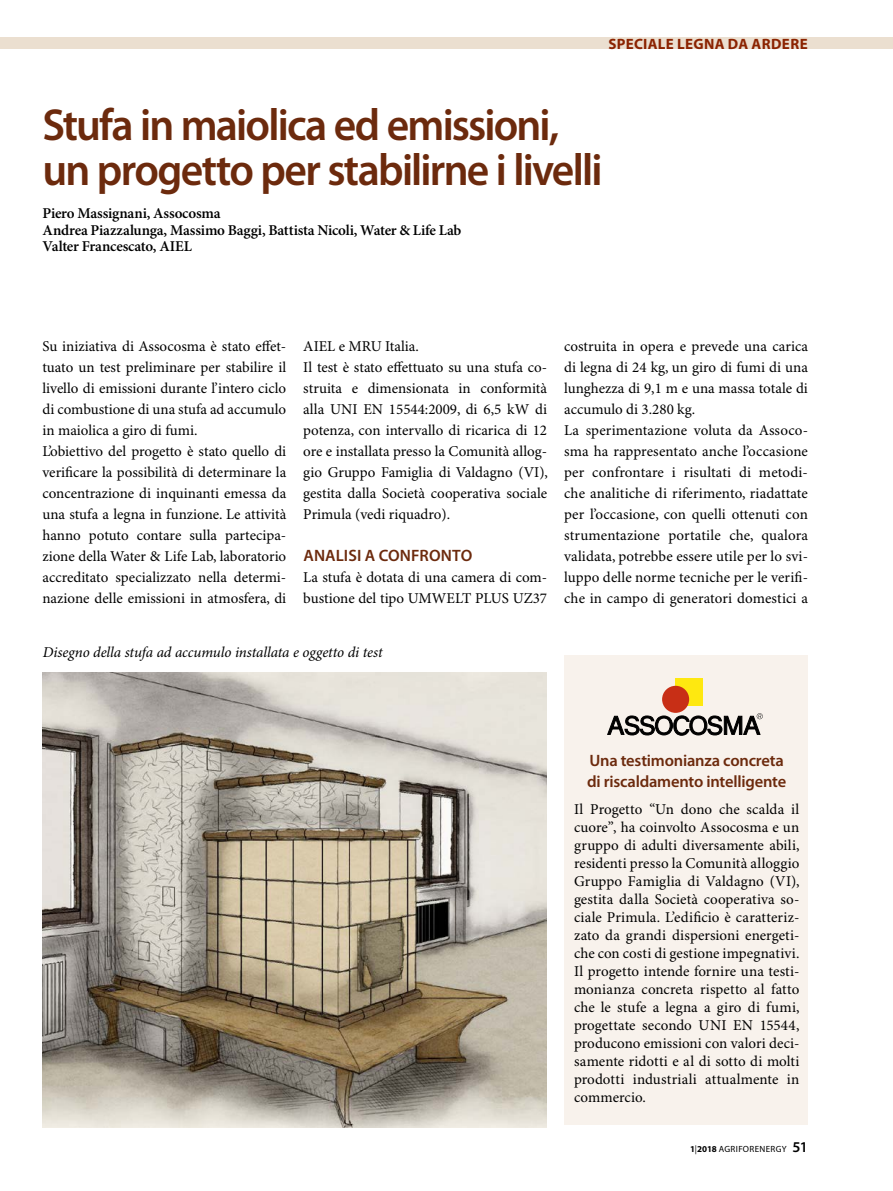
<style>
.page{position:relative;width:893px;height:1191px;background:#fff}
.page>*{position:absolute;margin:0;border:0;box-sizing:border-box;transform-origin:0 0}
.t1{font:600 45px/45px "Myriad Pro";letter-spacing:-.04em;color:#6c2a0d}
.t2{font:600 16.5px/21px "Myriad Pro";letter-spacing:-.01em;color:#6c2a0d}
.t3{font:15px/21px "Minion Pro";color:#000}
.t4{font:600 15px/16.5px "Minion Pro";letter-spacing:-.015em;color:#000}
.t5{font:italic 15px "Minion Pro";letter-spacing:-.005em;color:#000}
.t6{font:700 15px "Myriad Pro";letter-spacing:.02em;color:#8b2301}
.t7{font:9px "Myriad Pro";letter-spacing:.04em;color:#000}
.s1{font-weight:700}
.s2{font-weight:600;font-size:15px}
</style>
<div class="page">
<div style="left:0;top:37px;width:893px;height:12px;background:#ebdfd0"></div>
<div style="left:565px;top:655px;width:243px;height:470px;background:#f8f2ec"></div>
<div style="left:675px;top:679px;width:27px;height:27px;background:#fee810"></div>
<div style="left:662px;top:686px;width:27px;height:27px;background:#c82f16;border-radius:50%"></div>
<svg style="left:607px;top:713px;width:156px;height:22px"></svg>
<img style="left:43px;top:672px;width:504px;height:455px">
<p class="t6" style="left:608px;top:35px;width:201px">SPECIALE LEGNA DA ARDERE</p>
<h1 class="t1" style="left:43px;top:103px;width:562px">Stufa in maiolica ed emissioni, un progetto per stabilirne i livelli</h1>
<p class="t4" style="left:43px;top:206px;width:420px">Piero Massignani, Assocosma<br>Andrea Piazzalunga, Massimo Baggi, Battista Nicoli, Water &amp; Life Lab<br>Valter Francescato, AIEL</p>
<p class="t3" style="left:42px;top:336px;width:245px">Su iniziativa di Assocosma è stato effet&shy;tuato un test preliminare per stabilire il livello di emissioni durante l’intero ciclo di combustione di una stufa ad accumulo in maiolica a giro di fumi.<br>L’obiettivo del progetto è stato quello di verificare la possibilità di determinare la concentrazione di inquinanti emessa da una stufa a legna in funzione. Le attività hanno potuto contare sulla partecipa&shy;zione della Water &amp; Life Lab, laboratorio accreditato specializzato nella determi&shy;nazione delle emissioni in atmosfera, di</p>
<p class="t3" style="left:303px;top:336px;width:246px">AIEL e MRU Italia.<br>Il test è stato effettuato su una stufa co&shy;struita e dimensionata in conformità alla UNI EN 15544:2009, di 6,5 kW di potenza, con intervallo di ricarica di 12 ore e installata presso la Comunità allog&shy;gio Gruppo Famiglia di Valdagno (VI), gestita dalla Società cooperativa sociale Primula (vedi riquadro).</p>
<p class="t2" style="left:303px;top:545px;width:170px">ANALISI A CONFRONTO</p>
<p class="t3" style="left:303px;top:567px;width:245px">La stufa è dotata di una camera di com&shy;bustione del tipo UMWELT PLUS UZ37</p>
<p class="t5" style="left:43px;top:643px;width:341px">Disegno della stufa ad accumulo installata e oggetto di test</p>
<p class="t3" style="left:564px;top:336px;width:245px">costruita in opera e prevede una carica di legna di 24 kg, un giro di fumi di una lunghezza di 9,1 m e una massa totale di accumulo di 3.280 kg.<br>La sperimentazione voluta da Assoco&shy;sma ha rappresentato anche l’occasione per confrontare i risultati di metodi&shy;che analitiche di riferimento, riadattate per l’occasione, con quelli ottenuti con strumentazione portatile che, qualora validata, potrebbe essere utile per lo svi&shy;luppo delle norme tecniche per le verifi&shy;che in campo di generatori domestici a</p>
<p class="t2" style="left:587px;top:750px;width:201px">Una testimonianza concreta di riscaldamento intelligente</p>
<p class="t3" style="left:574px;top:800px;width:227px;line-height:18px;text-align:justify">Il Progetto “Un dono che scalda il cuore”, ha coinvolto Assocosma e un gruppo di adulti diversamente abili, residenti presso la Comunità alloggio Gruppo Famiglia di Valdagno (VI), gestita dalla Società cooperativa so&shy;ciale Primula. L’edificio è caratteriz&shy;zato da grandi dispersioni energeti&shy;che con costi di gestione impegnativi.<br>Il progetto intende fornire una testi&shy;monianza concreta rispetto al fatto che le stufe a legna a giro di fumi, progettate secondo UNI EN 15544, producono emissioni con valori deci&shy;samente ridotti e al di sotto di molti prodotti industriali attualmente in commercio.</p>
<p class="t7" style="left:690px;top:1144px;width:119px"><span class="s1">1</span>|<span class="s1">2018</span> AGRIFORENERGY <span class="s2">51</span></p>
</div>
